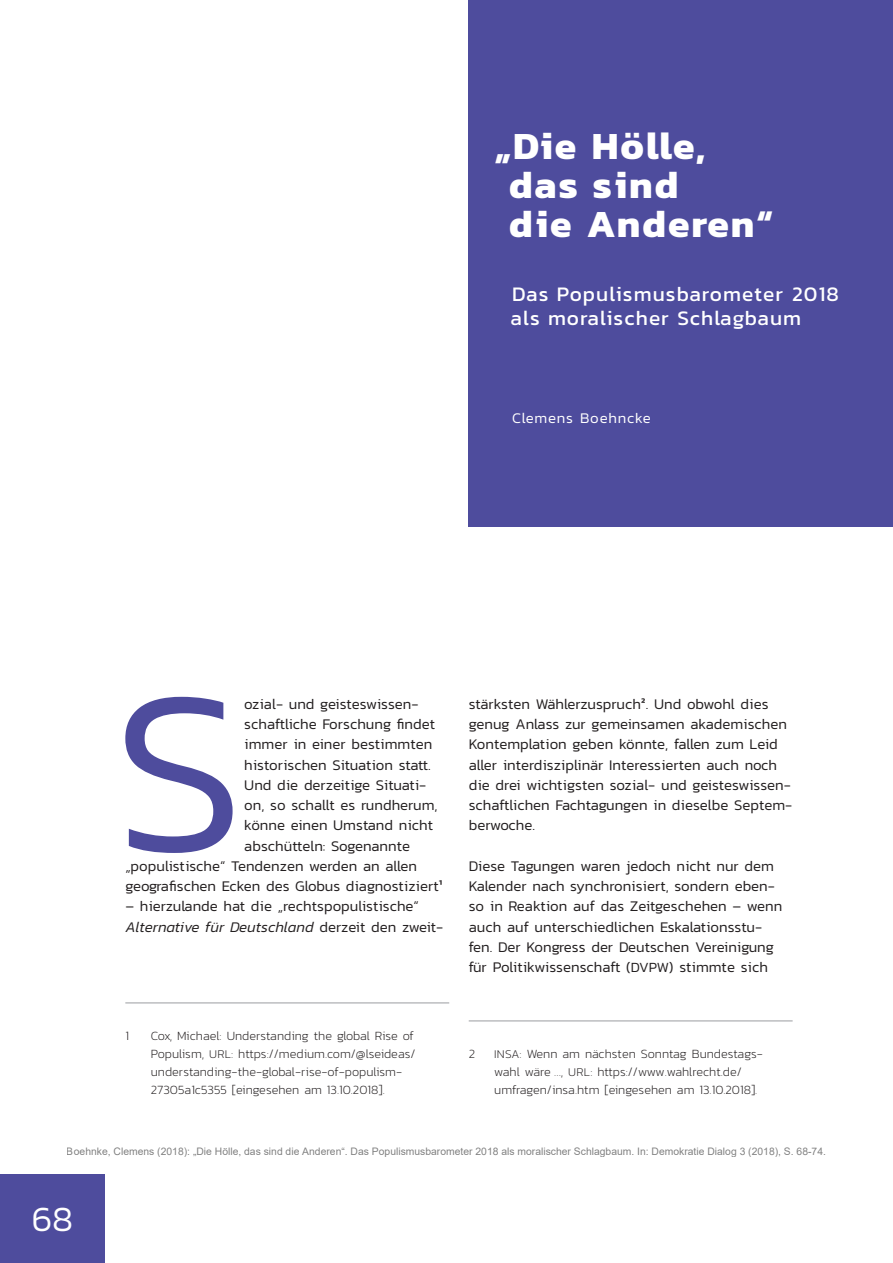
<style>
.page{position:relative;width:893px;height:1263px;background:#fff}
.page>*{position:absolute;margin:0;border:0;box-sizing:border-box;transform-origin:0 0}
.Abs1{font:300 235.05px "Kanit";color:#4e4c9d}
.Ü1{font:700 39px/39px "Kanit";letter-spacing:.05em;color:#fff}
.t1{font:300 36px "Kanit";color:#fff}
.Ü1_Subtitel{font:21px/24px "Kanit";letter-spacing:.05em;color:#fff}
.Abs1-2{font:300 15px/20.2px "Kanit";color:#231f20}
.fodex_Abs-Vor-Langzi{font:300 15px/20.2px "Kanit";color:#231f20}
.Autor_en{font:300 15px "Kanit";letter-spacing:.05em;color:#fff}
.fodex_FN{font:200 12.75px/18px "Kanit";color:#231f20}
.t2{font:10.35px "Arial";color:rgb(0 0 0/.5)}
.s1{font-weight:400;font-size:16.5px}
.s2{font-style:italic}
.s3{font-size:12px}
.s4{font-size:14.25px}
</style>
<div class="page">
<div style="left:0;top:1175px;width:105px;height:88px;background:#4e4c9d"></div>
<div style="left:469px;top:0;width:424px;height:527px;background:#4e4c9d"></div>
<hr style="left:125px;top:1002px;width:324px;height:2px;background:#bcbdc0">
<hr style="left:469px;top:1020px;width:324px;height:2px;background:#bcbdc0">
<p class="Ü1" style="left:509px;top:125px;width:265px;text-indent:-15px">„Die Hölle, das sind<br>die Anderen“</p>
<p class="Ü1_Subtitel" style="left:511px;top:281px;width:330px">Das Populismusbarometer 2018 als moralischer Schlagbaum</p>
<p class="Autor_en" style="left:512px;top:407px;width:140px">Clemens Boehncke</p>
<p class="Abs1" style="left:114px;top:607px;width:132px">S</p>
<p class="Abs1-2" style="left:244px;top:693px;width:176px">ozial- und geisteswissen-</p>
<p class="Abs1-2" style="left:244px;top:714px;width:192px">schaftliche Forschung findet</p>
<p class="Abs1-2" style="left:244px;top:734px;width:189px">immer in einer bestimmten</p>
<p class="Abs1-2" style="left:244px;top:754px;width:188px">historischen Situation statt.</p>
<p class="Abs1-2" style="left:244px;top:774px;width:184px">Und die derzeitige Situati-</p>
<p class="Abs1-2" style="left:244px;top:795px;width:195px">on, so schallt es rundherum,</p>
<p class="Abs1-2" style="left:244px;top:815px;width:190px">könne einen Umstand nicht</p>
<p class="Abs1-2" style="left:244px;top:835px;width:167px">abschütteln: Sogenannte</p>
<p class="Abs1-2" style="left:125px;top:855px;width:293px">„populistische“ Tendenzen werden an allen</p>
<p class="Abs1-2" style="left:125px;top:876px;width:318px">geografischen Ecken des Globus diagnostiziert<span class="s1">1</span></p>
<p class="Abs1-2" style="left:125px;top:896px;width:320px">– hierzulande hat die „rechtspopulistische“<br><span class="s2">Alternative für Deutschland</span> derzeit den zweit-</p>
<p class="fodex_FN" style="left:125px;top:1026px;width:5px">1</p>
<p class="fodex_FN" style="left:151px;top:1026px;width:266px">Cox, Michael: Understanding the global Rise of Populism, <span class="s3">URL</span>: https://medium.com/@lseideas/ understanding-the-global-rise-of-populism-27305a1c5355 [eingesehen am 13.10.2018].</p>
<p class="Abs1-2" style="left:469px;top:693px;width:325px">stärksten Wählerzuspruch<span class="s1">2</span>. Und obwohl dies genug Anlass zur gemeinsamen akademischen Kontemplation geben könnte, fallen zum Leid aller interdisziplinär Interessierten auch noch die drei wichtigsten sozial- und geisteswissen&shy;schaftlichen Fachtagungen in dieselbe Septem&shy;berwoche.</p>
<p class="fodex_Abs-Vor-Langzi" style="left:469px;top:855px;width:315px">Diese Tagungen waren jedoch nicht nur dem Kalender nach synchronisiert, sondern eben&shy;so in Reaktion auf das Zeitgeschehen – wenn auch auf unterschiedlichen Eskalationsstu&shy;fen. Der Kongress der Deutschen Vereinigung für Politikwissenschaft (<span class="s4">DVPW</span>) stimmte sich</p>
<p class="fodex_FN" style="left:469px;top:1044px;width:8px">2</p>
<p class="fodex_FN" style="left:494px;top:1044px;width:270px"><span class="s3">INSA</span>: Wenn am nächsten Sonntag Bundestags&shy;wahl wäre …, <span class="s3">URL</span>: https://www.wahlrecht.de/ umfragen/insa.htm [eingesehen am 13.10.2018].</p>
<p class="t2" style="left:67px;top:1144px;width:760px">Boehnke, Clemens (2018): „Die Hölle, das sind die Anderen“. Das Populismusbarometer 2018 als moralischer Schlagbaum. In: Demokratie Dialog 3 (2018), S. 68-74.</p>
<h3 class="t1" style="left:32px;top:1193px;width:43px">68</h3>
</div>
